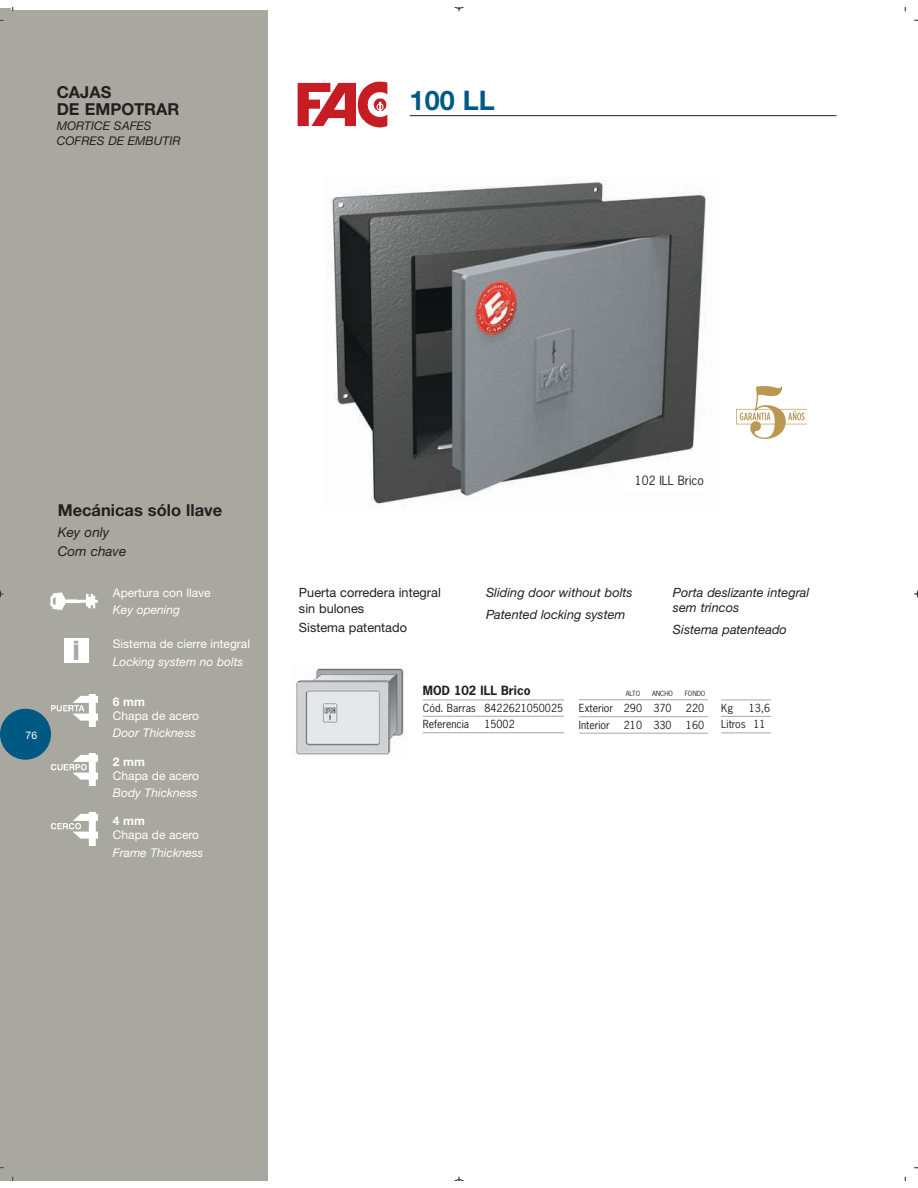
<style>
.page{position:relative;width:918px;height:1188px;background:#fff}
.page>*{position:absolute;margin:0;border:0;box-sizing:border-box;transform-origin:0 0}
.t1{font:700 27px "Helvetica Neue";color:#005983}
.t2{font:extra-condensed 27px "Helvetica";color:#a8a8a0}
.t3{font:700 16.5px/16.5px "Helvetica Neue";color:#231f20}
.t4{font:italic 13.5px/18.9px "Helvetica Neue";color:#231f20}
.t5{font:italic 12.75px/22px "Helvetica Neue";color:#231f20}
.t6{font:12.75px/15.3px "Helvetica Neue";color:#231f20}
.t7{font:12px "Helvetica Neue";color:#fff}
.t8{font:italic 12px "Helvetica Neue";color:#fff}
.t9{font:italic 12px/15px "Helvetica Neue";color:#231f20}
.t10{font:700 12px "News Gothic";color:#231f20}
.t11{font:12px "News Gothic";color:#231f20}
.t12{font:700 12px "Helvetica Neue";color:#fff}
.t13{font:10.5px/16.5px "News Gothic";color:#231f20}
.t14{font:10.5px "Helvetica Neue";color:#fff}
.t15{font:6.75px "News Gothic";color:#231f20}
</style>
<div class="page">
<img style="left:330px;top:181px;width:376px;height:323px">
<img style="left:297px;top:81px;width:91px;height:47px">
<div style="left:0;top:8px;width:268px;height:1172px;background:#a8a8a0"></div>
<div style="left:0;top:709px;width:51px;height:51px;background:#005983;border-radius:50%"></div>
<img style="left:296px;top:668px;width:108px;height:87px">
<hr style="left:579px;top:699px;width:129px;height:1px;background:#a8a8a0">
<hr style="left:579px;top:716px;width:129px;height:1px;background:#a8a8a0">
<hr style="left:579px;top:733px;width:129px;height:1px;background:#a8a8a0">
<hr style="left:721px;top:700px;width:50px;height:1px;background:#a8a8a0">
<hr style="left:721px;top:716px;width:50px;height:1px;background:#a8a8a0">
<hr style="left:721px;top:733px;width:50px;height:1px;background:#a8a8a0">
<hr style="left:423px;top:700px;width:141px;height:1px;background:#a8a8a0">
<hr style="left:423px;top:716px;width:141px;height:1px;background:#a8a8a0">
<hr style="left:423px;top:732px;width:141px;height:1px;background:#a8a8a0">
<img style="left:50px;top:592px;width:48px;height:18px">
<img style="left:51px;top:694px;width:47px;height:33px">
<img style="left:50px;top:753px;width:47px;height:33px">
<img style="left:50px;top:813px;width:47px;height:32px">
<div style="left:64px;top:639px;width:24px;height:24px;background:#fff"></div>
<img style="left:736px;top:387px;width:71px;height:52px">
<div style="left:623px;top:474px;width:82px;height:18px;background:#fff"></div>
<hr style="left:410px;top:115px;width:427px;height:1px;background:#231f20">
<hr style="left:11px;top:8px;width:540px;height:2px;background:#fff">
<svg style="left:454px;top:1177px;width:10px;height:4px"></svg>
<svg style="left:0;top:590px;width:4px;height:8px"></svg>
<svg style="left:914px;top:590px;width:4px;height:8px"></svg>
<p class="t3" style="left:57px;top:86px;width:124px">CAJAS<br>DE EMPOTRAR</p>
<p class="t9" style="left:57px;top:119px;width:125px">MORTICE SAFES<br>COFRES DE EMBUTIR</p>
<h1 class="t1" style="left:410px;top:91px;width:87px">100 LL</h1>
<p class="t14" style="left:26px;top:731px;width:13px">76</p>
<p class="t3" style="left:58px;top:504px;width:166px">Mecánicas sólo llave</p>
<p class="t4" style="left:58px;top:524px;width:70px">Key only<br>Com chave</p>
<p class="t7" style="left:113px;top:588px;width:99px">Apertura con llave</p>
<p class="t8" style="left:113px;top:605px;width:69px">Key opening</p>
<h1 class="t2" style="left:74px;top:641px;width:7px">i</h1>
<p class="t7" style="left:113px;top:640px;width:139px">Sistema de cierre integral</p>
<p class="t8" style="left:113px;top:657px;width:132px">Locking system no bolts</p>
<p class="t12" style="left:113px;top:698px;width:34px">6 mm</p>
<p class="t7" style="left:113px;top:712px;width:88px">Chapa de acero</p>
<p class="t8" style="left:113px;top:729px;width:84px">Door Thickness</p>
<p class="t12" style="left:113px;top:757px;width:34px">2 mm</p>
<p class="t7" style="left:113px;top:771px;width:88px">Chapa de acero</p>
<p class="t8" style="left:113px;top:788px;width:86px">Body Thickness</p>
<p class="t12" style="left:113px;top:817px;width:34px">4 mm</p>
<p class="t7" style="left:113px;top:831px;width:88px">Chapa de acero</p>
<p class="t8" style="left:113px;top:848px;width:92px">Frame Thickness</p>
<p class="t6" style="left:299px;top:586px;width:143px">Puerta corredera integral sin bulones</p>
<p class="t6" style="left:299px;top:621px;width:110px">Sistema patentado</p>
<p class="t11" style="left:635px;top:476px;width:71px">102 ILL Brico</p>
<p class="t5" style="left:486px;top:583px;width:148px">Sliding door without bolts<br>Patented locking system</p>
<p class="t5" style="left:673px;top:587px;width:138px;line-height:15px">Porta deslizante integral sem trincos</p>
<p class="t5" style="left:673px;top:620px;width:115px">Sistema patenteado</p>
<p class="t10" style="left:423px;top:686px;width:109px">MOD 102 ILL Brico</p>
<p class="t13" style="left:423px;top:700px;width:142px">Cód. Barras 8422621050025<br>Referencia</p>
<p class="t13" style="left:485px;top:717px;width:32px">15002</p>
<p class="t15" style="left:626px;top:690px;width:16px">ALTO</p>
<p class="t15" style="left:652px;top:690px;width:22px">ANCHO</p>
<p class="t15" style="left:685px;top:690px;width:22px">FONDO</p>
<p class="t13" style="left:579px;top:701px;width:94px">Exterior 290 370</p>
<p class="t13" style="left:686px;top:701px;width:20px">220</p>
<p class="t13" style="left:579px;top:717px;width:32px">Interior</p>
<p class="t13" style="left:624px;top:717px;width:49px">210 330</p>
<p class="t13" style="left:686px;top:717px;width:20px">160</p>
<p class="t13" style="left:721px;top:700px;width:50px;text-indent:28px">13,6<br>Litros 11</p>
<p class="t13" style="left:721px;top:700px;width:13px">Kg</p>
</div>
